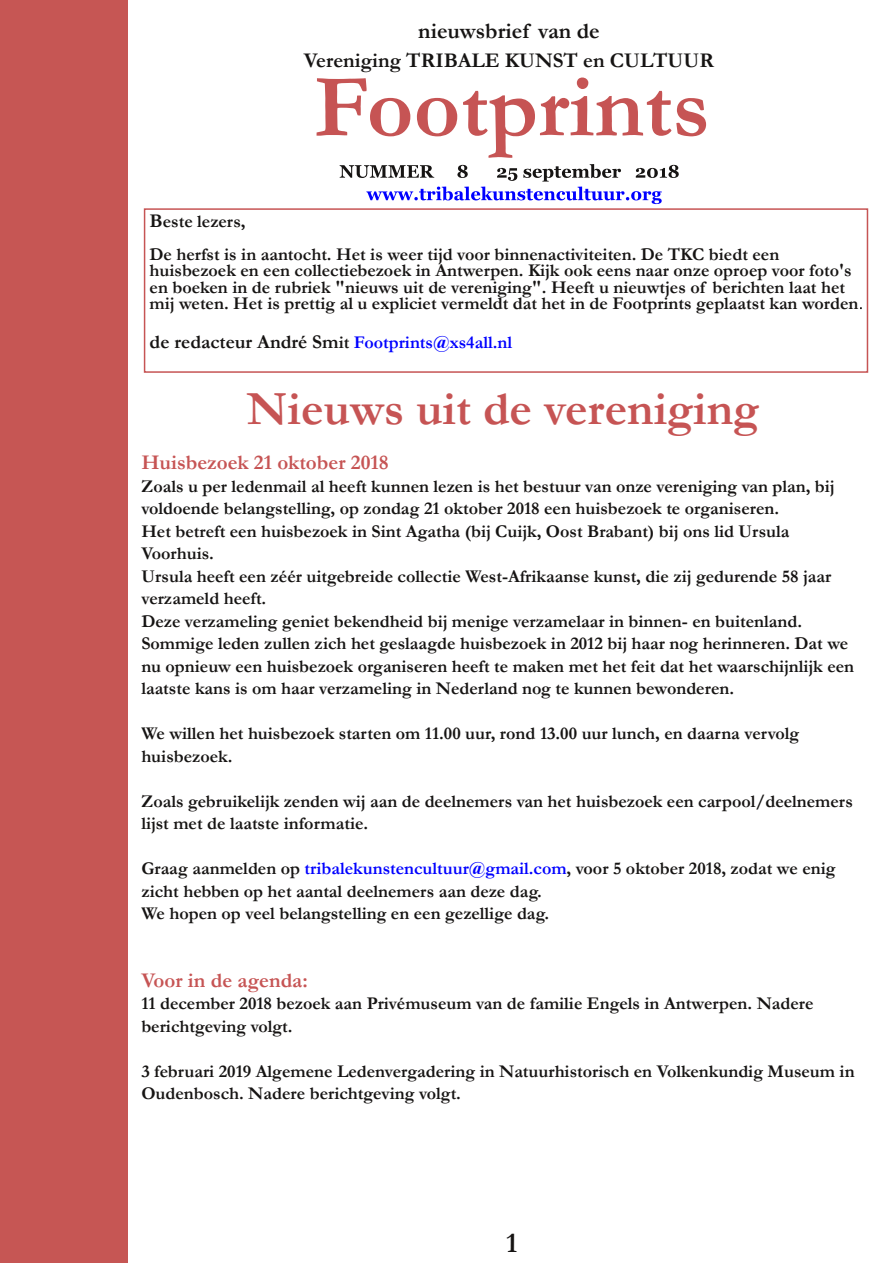
<style>
.page{position:relative;width:893px;height:1263px;background:#fff}
.page>*{position:absolute;margin:0;border:0;box-sizing:border-box;transform-origin:0 0}
.t1{font:700 90px "Garamond";color:#c65454}
.t2{font:700 48px "Garamond";color:#c65454}
.t3{font:700 28.5px "Garamond";color:#161413}
.t4{font:700 22.5px "Garamond";color:#161413}
.t5{font:700 21px "Garamond";color:#c65454}
.t6{font:700 21px "Garamond";color:#161413}
.t7{font:700 18px/22.5px "Garamond";color:#161413}
.t8{font:700 18px "Garamond";color:#00f}
.s1{font-size:19.5px}
.s2{font-size:19.5px;color:#161413}
.s3{color:#161413}
.s4{color:#00f}
</style>
<div class="page">
<svg style="left:340px;top:164px;width:339px;height:40px"></svg>
<div style="left:144px;top:208px;width:724px;height:165px;border:2px solid #c65454"></div>
<div style="left:0;top:0;width:128px;height:1262px;background:#c65654"></div>
<p class="t4" style="left:418px;top:19px;width:183px">nieuwsbrief van de</p>
<p class="t6" style="left:304px;top:49px;width:412px">Vereniging TRIBALE KUNST en CULTUUR</p>
<h1 class="t1" style="left:314px;top:58px;width:397px">Footprints</h1>
<p class="t7" style="left:150px;top:205px;width:631px;line-height:33px"><span class="s1">B</span>este lezers,<br>De herfst is in aantocht. Het is weer tijd voor binnenactiviteiten. De TKC biedt een</p>
<p class="t7" style="left:150px;top:262px;width:710px;line-height:16.5px">huisbezoek en een collectiebezoek in Antwerpen. Kijk ook eens naar onze oproep voor foto's en boeken in de rubriek "nieuws uit de vereniging". Heeft u nieuwtjes of berichten laat het mij weten. Het is prettig al u expliciet vermeldt dat het in de Footprints geplaatst kan worden</p>
<p class="t8" style="left:150px;top:333px;width:364px"><span class="s2">de redacteur André Sm</span><span class="s3">it</span> Footprints@xs4all.nl</p>
<h2 class="t2" style="left:247px;top:383px;width:514px">Nieuws uit de vereniging</h2>
<p class="t5" style="left:141px;top:451px;width:249px">Huisbezoek 21 oktober 2018</p>
<p class="t7" style="left:141px;top:475px;width:714px">Zoals u per ledenmail al heeft kunnen lezen is het bestuur van onze vereniging van plan, bij voldoende belangstelling, op zondag 21 oktober 2018 een huisbezoek te organiseren.<br>Het betreft een huisbezoek in Sint Agatha (bij Cuijk, Oost Brabant) bij ons lid Ursula Voorhuis.<br>Ursula heeft een zéér uitgebreide collectie West-Afrikaanse kunst, die zij gedurende 58 jaar verzameld heeft.<br>Deze verzameling geniet bekendheid bij menige verzamelaar in binnen- en buitenland.<br>Sommige leden zullen zich het geslaagde huisbezoek in 2012 bij haar nog herinneren. Dat we nu opnieuw een huisbezoek organiseren heeft te maken met het feit dat het waarschijnlijk een laatste kans is om haar verzameling in Nederland nog te kunnen bewonderen.</p>
<p class="t7" style="left:141px;top:722px;width:659px">We willen het huisbezoek starten om 11.00 uur, rond 13.00 uur lunch, en daarna vervolg huisbezoek.</p>
<p class="t7" style="left:141px;top:790px;width:713px">Zoals gebruikelijk zenden wij aan de deelnemers van het huisbezoek een carpool/deelnemers lijst met de laatste informatie.</p>
<p class="t7" style="left:141px;top:857px;width:696px">Graag aanmelden op <span class="s4">tribalekunstencultuur@gmail.com</span>, voor 5 oktober 2018, zodat we enig zicht hebben op het aantal deelnemers aan deze dag.<br>We hopen op veel belangstelling en een gezellige dag.</p>
<p class="t5" style="left:141px;top:969px;width:168px">Voor in de agenda:</p>
<p class="t7" style="left:141px;top:992px;width:674px">11 december 2018 bezoek aan Privémuseum van de familie Engels in Antwerpen. Nadere berichtgeving volgt.</p>
<p class="t7" style="left:141px;top:1060px;width:715px">3 februari 2019 Algemene Ledenvergadering in Natuurhistorisch en Volkenkundig Museum in<br>Oudenbosch. Nadere berichtgeving volgt.</p>
<h3 class="t3" style="left:506px;top:1228px;width:13px">1</h3>
</div>
